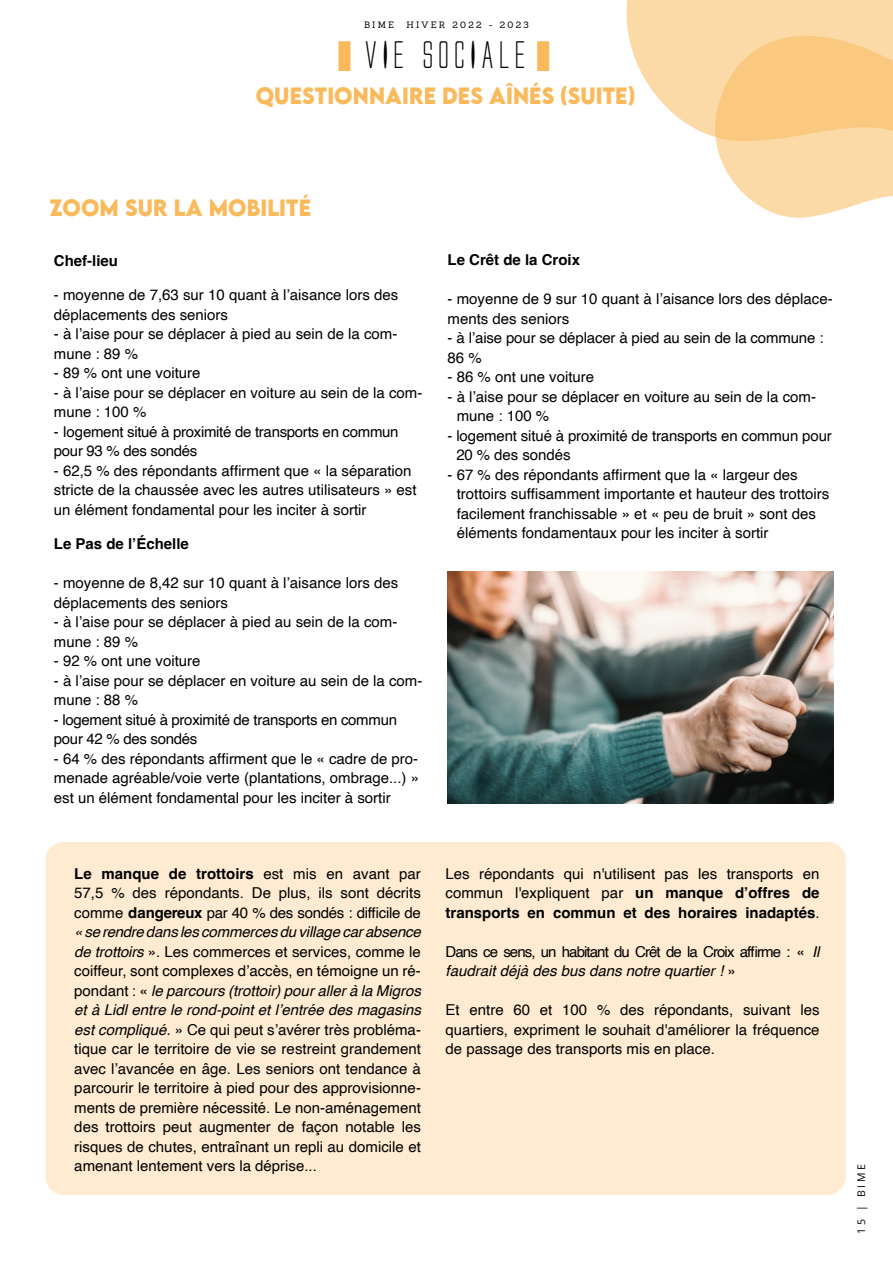
<style>
.page{position:relative;width:893px;height:1263px;background:#fff}
.page>*{position:absolute;margin:0;border:0;box-sizing:border-box;transform-origin:0 0}
.t1{font:35.55px "Alien League";letter-spacing:-.01em;color:#000}
.t2{font:700 21px "LEMONMILK Pro FTR";letter-spacing:.005em;color:#faba5c;scale:.94 1}
.t3{font:15px/19.5px "Helvetica";color:#000}
.t4{font:15px/19.5px "Helvetica";letter-spacing:-.02em;color:#000}
.t5{font:15px/19.5px "Helvetica";letter-spacing:-.06em;color:#000}
.t6{font:700 15px "Helvetica";color:#000}
.t7{font:10.5px "Open Sans";letter-spacing:.25em;color:#000}
.t8{font:9px "Sanchez";letter-spacing:.25em;color:#000}
.s1{font-weight:700}
.s2{font-style:italic}
</style>
<div class="page">
<svg style="left:626px;top:0;width:267px;height:133px;fill:#fcdaa8"></svg>
<svg style="left:703px;top:8px;width:190px;height:210px;background:#fbd7a0"></svg>
<div style="left:45px;top:842px;width:801px;height:353px;background:#feebd1;border-radius:18px"></div>
<div style="left:338px;top:41px;width:12px;height:30px;background:#faba5c"></div>
<div style="left:537px;top:41px;width:12px;height:30px;background:#faba5c"></div>
<img style="left:448px;top:571px;width:386px;height:233px">
<p class="t8" style="left:364px;top:19px;width:31px">BIME</p>
<p class="t8" style="left:406px;top:19px;width:124px">HIVER 2022 - 2023</p>
<h1 class="t1" style="left:363px;top:37px;width:168px">VIE SOCIALE</h1>
<h2 class="t2" style="left:256px;top:82px;width:405px">QUESTIONNAIRE DES AÎNÉS (SUITE)</h2>
<h2 class="t2" style="left:50px;top:194px;width:280px">ZOOM SUR LA MOBILITÉ</h2>
<p class="t6" style="left:54px;top:251px;width:66px">Chef-lieu</p>
<p class="t3" style="left:54px;top:286px;width:346px">- moyenne de 7,63 sur 10 quant à l’aisance lors des déplacements des seniors</p>
<p class="t3" style="left:54px;top:325px;width:345px">- à l’aise pour se déplacer à pied au sein de la com&shy;mune : 89 %</p>
<p class="t3" style="left:54px;top:364px;width:148px">- 89 % ont une voiture</p>
<p class="t3" style="left:54px;top:383px;width:370px">- à l’aise pour se déplacer en voiture au sein de la com&shy;mune : 100 %</p>
<p class="t4" style="left:54px;top:422px;width:346px">- logement situé à proximité de transports en commun pour 93 % des sondés</p>
<p class="t3" style="left:54px;top:461px;width:364px">- 62,5 % des répondants affirment que « la séparation stricte de la chaussée avec les autres utilisateurs » est un élément fondamental pour les inciter à sortir</p>
<p class="t6" style="left:54px;top:535px;width:137px">Le Pas de l’Échelle</p>
<p class="t3" style="left:54px;top:574px;width:346px">- moyenne de 8,42 sur 10 quant à l’aisance lors des déplacements des seniors</p>
<p class="t3" style="left:54px;top:613px;width:345px">- à l’aise pour se déplacer à pied au sein de la com&shy;mune : 89 %</p>
<p class="t3" style="left:54px;top:652px;width:148px">- 92 % ont une voiture</p>
<p class="t3" style="left:54px;top:671px;width:370px">- à l’aise pour se déplacer en voiture au sein de la com&shy;mune : 88 %</p>
<p class="t4" style="left:54px;top:710px;width:345px">- logement situé à proximité de transports en commun pour 42 % des sondés</p>
<p class="t3" style="left:54px;top:749px;width:367px;text-align:justify">- 64 % des répondants affirment que le « cadre de pro&shy;menade agréable/voie verte (plantations, ombrage...) » est un élément fondamental pour les inciter à sortir</p>
<p class="t6" style="left:448px;top:251px;width:134px">Le Crêt de la Croix</p>
<p class="t3" style="left:448px;top:290px;width:387px">- moyenne de 9 sur 10 quant à l’aisance lors des déplace&shy;ments des seniors</p>
<p class="t3" style="left:448px;top:329px;width:377px">- à l’aise pour se déplacer à pied au sein de la commune :<br>86 %</p>
<p class="t3" style="left:448px;top:368px;width:148px">- 86 % ont une voiture</p>
<p class="t3" style="left:457px;top:387px;width:361px;text-indent:-9px">- à l’aise pour se déplacer en voiture au sein de la com&shy;mune : 100 %</p>
<p class="t3" style="left:456px;top:426px;width:377px;text-indent:-9px">- logement situé à proximité de transports en commun pour<br>20 % des sondés</p>
<p class="t3" style="left:457px;top:465px;width:374px;text-indent:-9px">- 67 % des répondants affirment que la « largeur des trottoirs suffisamment importante et hauteur des trottoirs facilement franchissable » et « peu de bruit » sont des éléments fondamentaux pour les inciter à sortir</p>
<p class="t3" style="left:74px;top:864px;width:348px;text-align:justify"><span class="s1">Le manque de trottoirs</span> est mis en avant par 57,5 % des répondants. De plus, ils sont décrits comme <span class="s1">dangereux</span> par 40 % des sondés : difficile de <span class="s2">« se rendre dans les commerces du village car absence de trottoirs</span> ». Les commerces et services, comme le coiffeur, sont complexes d’accès, en témoigne un ré&shy;pondant : « <span class="s2">le parcours (trottoir) pour aller à la Migros et à Lidl entre le rond-point et l’entrée des magasins est compliqué.</span> » Ce qui peut s’avérer très probléma&shy;tique car le territoire de vie se restreint grandement avec l’avancée en âge. Les seniors ont tendance à parcourir le territoire à pied pour des approvisionne&shy;ments de première nécessité. Le non-aménagement des trottoirs peut augmenter de façon notable les risques de chutes, entraînant un repli au domicile et amenant lentement vers la déprise...</p>
<p class="t3" style="left:446px;top:864px;width:375px;text-align:justify">Les répondants qui n'utilisent pas les transports en commun l'expliquent par <span class="s1">un manque d’offres de transports en commun et des horaires inadaptés</span>.</p>
<p class="t5" style="left:446px;top:942px;width:375px">Dans ce sens, un habitant du Crêt de la Croix affirme : « <span class="s2">Il faudrait déjà des bus dans notre quartier !</span> »</p>
<p class="t3" style="left:446px;top:1001px;width:375px;text-align:justify">Et entre 60 et 100 % des répondants, suivant les quartiers, expriment le souhait d'améliorer la fréquence de passage des transports mis en place.</p>
<p class="t7" style="left:854px;top:1234px;width:71px;rotate:-90deg">15 | BIME</p>
</div>
